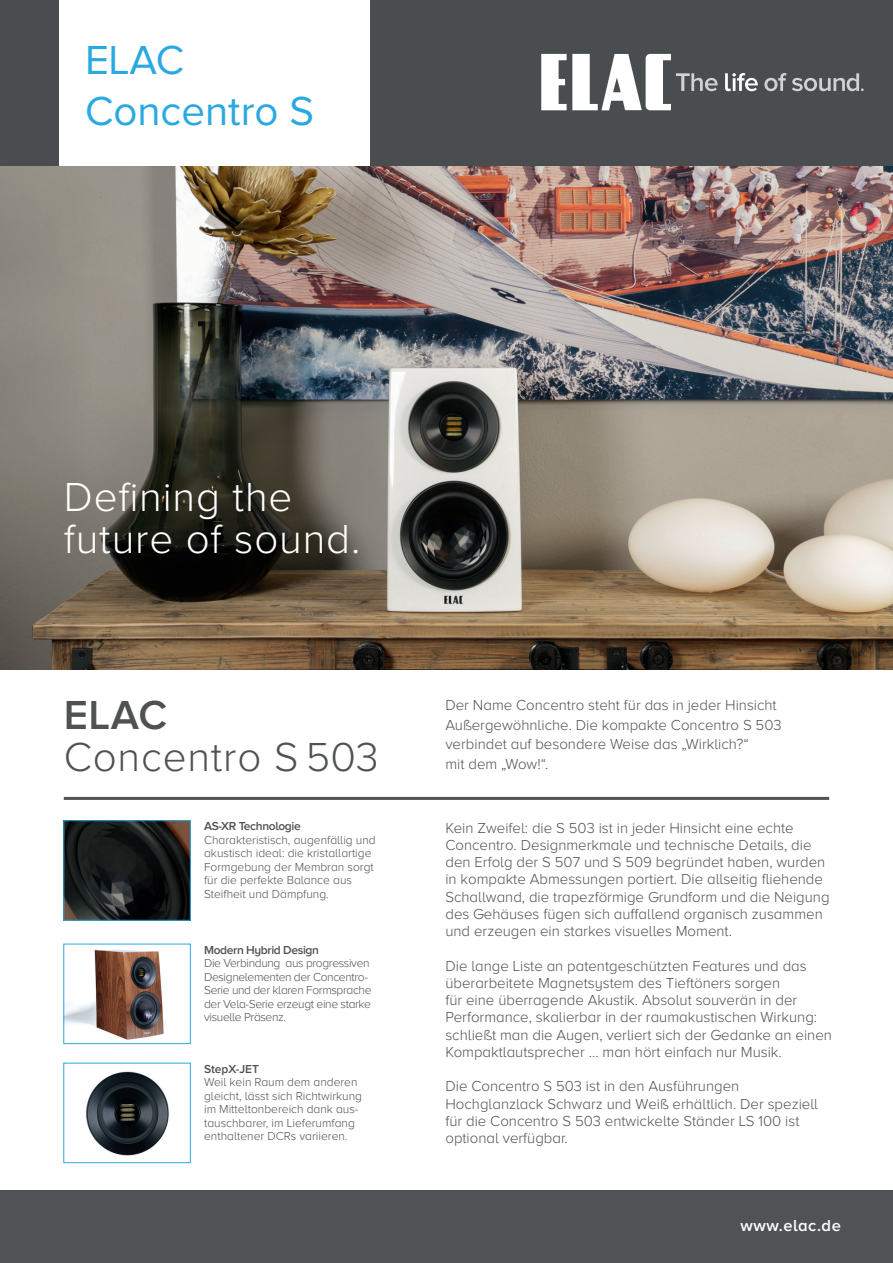
<style>
.page{position:relative;width:893px;height:1263px;background:#fff}
.page>*{position:absolute;margin:0;border:0;box-sizing:border-box;transform-origin:0 0}
.t1{font:300 42px/42px "Proxima Nova A";letter-spacing:.02em;color:#fff}
.t2{font:42px/50.4px "Proxima Nova A";color:#2aa9e0}
.t3{font:300 42px "Proxima Nova A";letter-spacing:.02em;color:#4f5252}
.t4{font:600 42px "Proxima Nova A";color:#4f5252}
.t5{font:600 16.5px "Proxima Nova A";letter-spacing:.03em;color:#fff}
.t6{font:300 15px/17.2px "Proxima Nova A";color:#4f5252}
.t7{font:300 12px/13.5px "Proxima Nova A";color:#4f5252}
.t8{font:300 12px/13.5px "Proxima Nova A";letter-spacing:-.03em;color:#4f5252}
.t9{font:600 12px "Proxima Nova A";letter-spacing:-.03em;color:#4f5252}
.t10{font:600 12px "Proxima Nova A";color:#4f5252}
</style>
<div class="page">
<img style="left:0;top:166px;width:893px;height:504px">
<div style="left:0;top:0;width:893px;height:166px;background:#494d4f"></div>
<svg style="left:764px;top:73px;width:100px;height:18px"></svg>
<svg style="left:725px;top:73px;width:33px;height:18px"></svg>
<svg style="left:541px;top:54px;width:177px;height:56px"></svg>
<hr style="left:64px;top:797px;width:765px;height:3px;background:#505356">
<div style="left:60px;top:0;width:310px;height:166px;background:#fff"></div>
<div style="left:0;top:1191px;width:893px;height:72px;background:#505356"></div>
<img style="left:65px;top:822px;width:124px;height:97px">
<div style="left:63px;top:820px;width:128px;height:101px;border:1px solid #2aa9e0"></div>
<img style="left:65px;top:950px;width:99px;height:90px">
<div style="left:63px;top:944px;width:128px;height:100px;border:1px solid #2aa9e0"></div>
<img style="left:86px;top:1071px;width:83px;height:85px">
<div style="left:63px;top:1063px;width:128px;height:100px;border:1px solid #2aa9e0"></div>
<h1 class="t2" style="left:85px;top:35px;width:230px">ELAC<br>Concentro S</h1>
<h1 class="t1" style="left:64px;top:475px;width:298px">Defining the future of sound.</h1>
<h1 class="t4" style="left:64px;top:691px;width:105px">ELAC</h1>
<h1 class="t3" style="left:64px;top:734px;width:316px">Concentro S 503</h1>
<p class="t9" style="left:204px;top:819px;width:98px">AS-XR Technologie</p>
<p class="t7" style="left:204px;top:833px;width:173px">Charakteristisch, augenfällig und akustisch ideal: die kristallartige<br>Formgebung der Membran sorgt für die perfekte Balance aus<br>Steifheit und Dämpfung.</p>
<p class="t9" style="left:204px;top:943px;width:116px">Modern Hybrid Design</p>
<p class="t8" style="left:204px;top:956px;width:169px">Die Verbindung aus progressiven<br>Designelementen der Concentro-<br>Serie und der klaren Formsprache der Vela-Serie erzeugt eine starke visuelle Präsenz.</p>
<p class="t10" style="left:204px;top:1062px;width:57px">StepX-JET</p>
<p class="t7" style="left:204px;top:1075px;width:159px">Weil kein Raum dem anderen gleicht, lässt sich Richtwirkung im Mitteltonbereich dank aus&shy;tauschbarer, im Lieferumfang enthaltener DCRs variieren.</p>
<p class="t6" style="left:445px;top:695px;width:338px;line-height:19.5px">Der Name Concentro steht für das in jeder Hinsicht Außergewöhnliche. Die kompakte Concentro S 503 verbindet auf besondere Weise das „Wirklich?“<br>mit dem „Wow!“.</p>
<p class="t6" style="left:445px;top:819px;width:386px">Kein Zweifel: die S 503 ist in jeder Hinsicht eine echte Concentro. Designmerkmale und technische Details, die den Erfolg der S 507 und S 509 begründet haben, wurden in kompakte Abmessungen portiert. Die allseitig fliehende Schallwand, die trapezförmige Grundform und die Neigung des Gehäuses fügen sich auffallend organisch zusammen und erzeugen ein starkes visuelles Moment.</p>
<p class="t6" style="left:445px;top:957px;width:388px">Die lange Liste an patentgeschützten Features und das überarbeitete Magnetsystem des Tieftöners sorgen<br>für eine überragende Akustik. Absolut souverän in der Performance, skalierbar in der raumakustischen Wirkung: schließt man die Augen, verliert sich der Gedanke an einen Kompaktlautsprecher … man hört einfach nur Musik.</p>
<p class="t6" style="left:445px;top:1077px;width:374px">Die Concentro S 503 ist in den Ausführungen Hochglanzlack Schwarz und Weiß erhältlich. Der speziell für die Concentro S 503 entwickelte Ständer LS 100 ist optional verfügbar.</p>
<p class="t5" style="left:741px;top:1216px;width:102px">www.elac.de</p>
</div>
